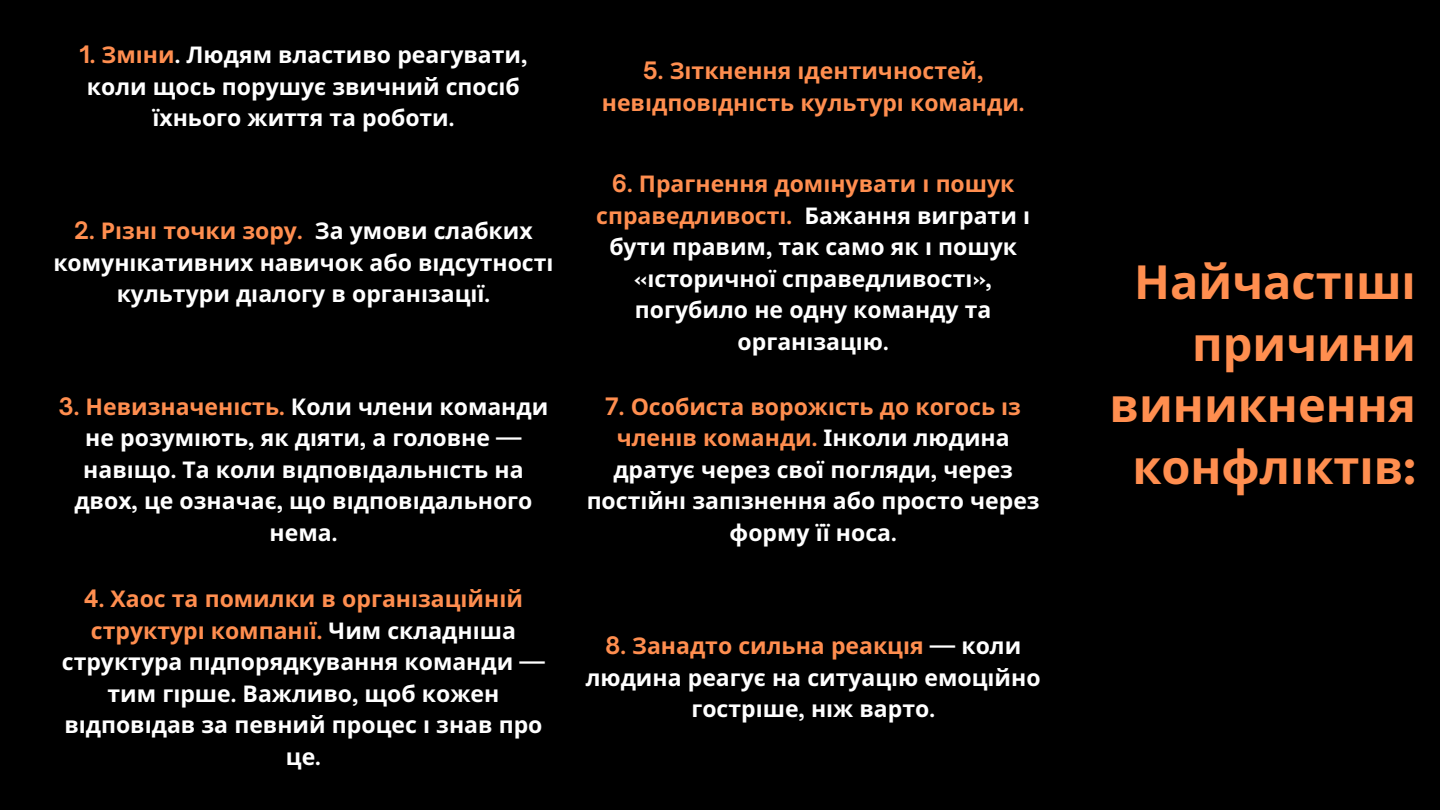
<style>
.page{position:relative;width:1440px;height:810px;background:#000}
.page>*{position:absolute;margin:0;border:0;box-sizing:border-box;transform-origin:0 0}
.t1{font:700 47px/61.5px "Noto Sans";color:#ff8e4f;text-align:right}
.t2{font:700 23px/31.5px "Noto Sans";color:#fff;text-align:center}
.t3{font:700 23px/31.5px "Noto Sans";color:#ff8e4f;text-align:center}
.s1{font-family:"Open Sauce One";color:#ff8e4f}
.s2{color:#ff8e4f}
.s3{font-family:"Open Sauce One"}
.s4{font-family:"Open Sauce One";font-weight:900}
</style>
<div class="page">
<p class="t2" style="left:79px;top:39px;width:449px"><span class="s1">1.</span> <span class="s2">Змі ни</span><span class="s3">.</span> Людям властиво реагувати<span class="s3">, </span>коли щось порушує звичний спосіб їхнього життя та роботи<span class="s3">.</span></p>
<p class="t2" style="left:53px;top:215px;width:498px"><span class="s1">2.</span> <span class="s2">Різні точки зору</span><span class="s1">.</span> За умови слабких комуні кативних навичок або відсутності культури діалогу в організації<span class="s3">.</span></p>
<p class="t3" style="left:602px;top:54px;width:424px"><span class="s3">5.</span> Зіткнення ідентичностей<span class="s3">, </span>невідповідність культурі команди<span class="s3">.</span></p>
<p class="t2" style="left:596px;top:167px;width:432px"><span class="s1">6.</span> <span class="s2">Прагнення домі нувати і пошук справедливості</span><span class="s1">.</span> Бажання виграти і бути правим<span class="s3">,</span> так само як і пошук <span class="s3">«</span>історичної справедливості <span class="s3">», </span>погубило не одну команду та</p>
<p class="t2" style="left:738px;top:325px;width:153px">організаці ю<span class="s3">.</span></p>
<p class="t2" style="left:59px;top:390px;width:491px"><span class="s1">3.</span> <span class="s2">Невизначеність</span><span class="s1">.</span> Коли члени команди не розумі ють<span class="s3">,</span> як діяти<span class="s3">,</span> а головне <span class="s3">—<br></span>наві що<span class="s3">.</span> Та коли відповідальність на двох<span class="s3">,</span> це означає<span class="s3">,</span> що відповідального нема<span class="s3">.</span></p>
<p class="t2" style="left:587px;top:390px;width:455px"><span class="s1">7.</span> <span class="s2">Особиста ворожість до когось із члені в команди</span><span class="s1">.</span> Інколи людина дратує через свої погляди<span class="s3">,</span> через пості йні запізнення або просто через форму її носа<span class="s3">.</span></p>
<h1 class="t2" style="left:62px;top:582px;width:485px"><span class="s1">4.</span> <span class="s2">Хаос та помилки в організаці йні й структурі компанії</span><span class="s1">.</span> Чим складні ша структура підпорядкування команди <span class="s3">— </span>тим гі рше<span class="s3">.</span> Важливо<span class="s3">,</span> щоб кожен відповідав за певний процес і знав про це<span class="s3">.</span></h1>
<p class="t2" style="left:586px;top:630px;width:456px"><span class="s1">8.</span> <span class="s2">Занадто сильна реакція</span> <span class="s3">—</span> коли людина реагує на ситуаці ю емоці йно гострі ше<span class="s3">,</span> ніж варто<span class="s3">.</span></p>
<p class="t1" style="left:1110px;top:250px;width:308px">Найчастіші причини виникнення конфлі кті в<span class="s4">:</span></p>
</div>
